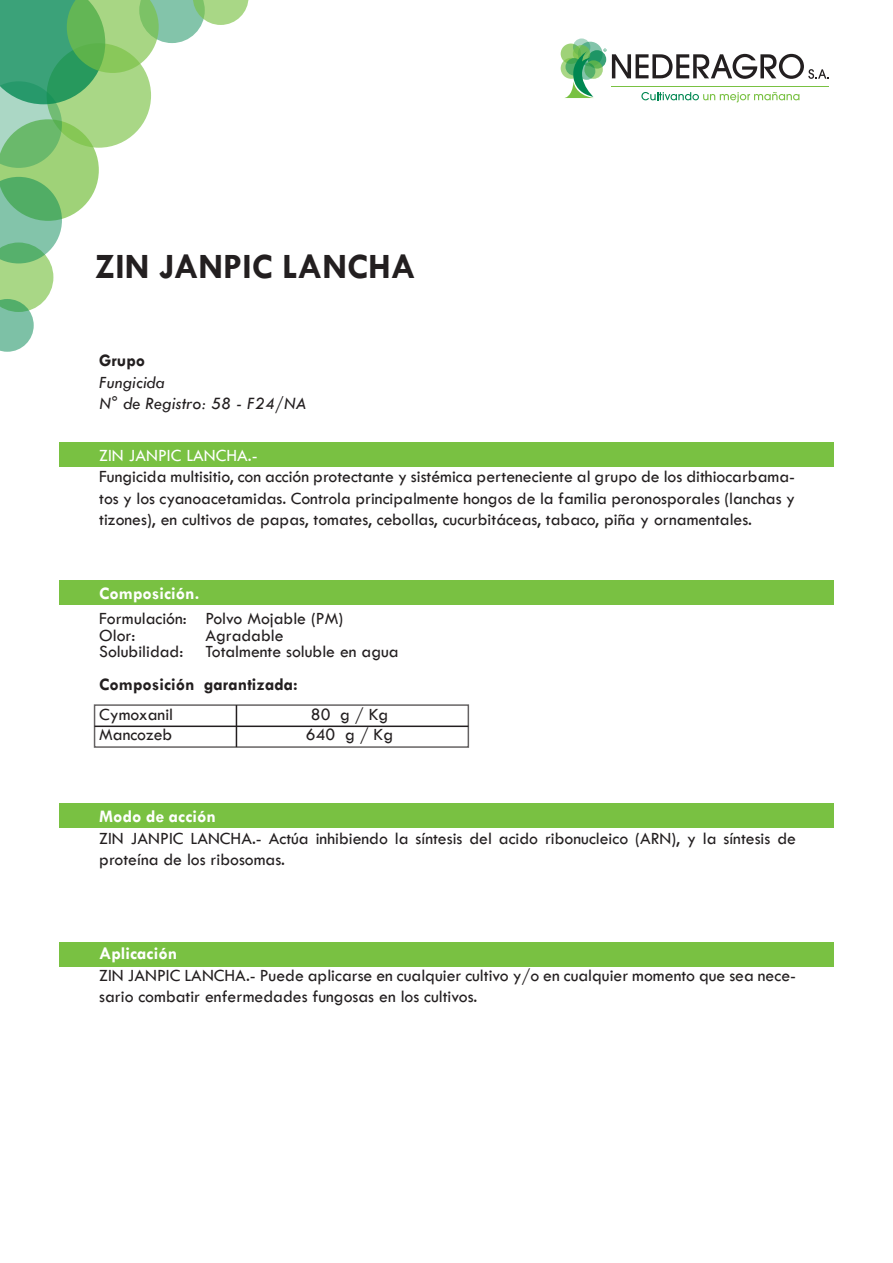
<style>
.page{position:relative;width:893px;height:1263px;background:#fff}
.page>*{position:absolute;margin:0;border:0;box-sizing:border-box;transform-origin:0 0}
.t1{font:700 36px "Tw Cen";color:#231f20}
.t2{font:italic 18px "Tw Cen";color:#231f20}
.t3{font:17.7px/16.5px "Tw Cen";color:#231f20}
.t4{font:700 17.7px "Tw Cen";color:#fff}
.t5{font:700 17.7px "Tw Cen";color:#231f20}
.t6{font:17.7px "Tw Cen";color:#fff}
.t7{font:italic 17.7px "Tw Cen";color:#231f20}
</style>
<div class="page">
<svg style="left:0;top:0;width:249px;height:352px"></svg>
<div style="left:561px;top:58px;width:21px;height:21px;background:#a9d786;border-radius:50%"></div>
<div style="left:561px;top:44px;width:20px;height:20px;background:#9fd278;border-radius:50%"></div>
<svg style="left:573px;top:38px;width:17px;height:18px"></svg>
<svg style="left:578px;top:42px;width:25px;height:24px"></svg>
<svg style="left:588px;top:50px;width:18px;height:19px"></svg>
<svg style="left:584px;top:60px;width:19px;height:19px"></svg>
<svg style="left:573px;top:45px;width:17px;height:17px"></svg>
<div style="left:578px;top:62px;width:17px;height:18px;background:#56af6b;border-radius:50%"></div>
<svg style="left:564px;top:51px;width:30px;height:47px"></svg>
<hr style="left:612px;top:86px;width:217px;height:1px;background:#79c142">
<svg style="left:641px;top:92px;width:158px;height:11px"></svg>
<svg style="left:603px;top:49px;width:226px;height:30px"></svg>
<hr style="left:236px;top:705px;width:1px;height:42px;background:#231f20">
<hr style="left:95px;top:725px;width:373px;height:2px;background:#231f20">
<div style="left:59px;top:580px;width:775px;height:25px;background:#79c142"></div>
<div style="left:59px;top:803px;width:775px;height:25px;background:#79c142"></div>
<div style="left:59px;top:942px;width:775px;height:25px;background:#79c142"></div>
<div style="left:59px;top:442px;width:775px;height:25px;background:#79c142"></div>
<h1 class="t1" style="left:95px;top:245px;width:323px">ZIN JANPIC LANCHA</h1>
<p class="t5" style="left:99px;top:350px;width:48px">Grupo</p>
<p class="t7" style="left:99px;top:371px;width:67px">Fungicida</p>
<p class="t2" style="left:99px;top:392px;width:209px">N° de Registro: 58 - F24/NA</p>
<p class="t6" style="left:99px;top:445px;width:160px">ZIN JANPIC LANCHA.-</p>
<p class="t3" style="left:99px;top:466px;width:697px;line-height:21.3px;text-align:justify">Fungicida multisitio, con acción protectante y sistémica perteneciente al grupo de los dithiocarbama&shy;tos y los cyanoacetamidas. Controla principalmente hongos de la familia peronosporales (lanchas y tizones), en cultivos de papas, tomates, cebollas, cucurbitáceas, tabaco, piña y ornamentales.</p>
<p class="t4" style="left:99px;top:582px;width:102px">Composición.</p>
<p class="t3" style="left:99px;top:610px;width:89px">Formulación:<br>Olor:<br>Solubilidad:</p>
<p class="t3" style="left:205px;top:610px;width:195px">Polvo Mojable (PM)<br>Agradable<br>Totalmente soluble en agua</p>
<p class="t5" style="left:99px;top:673px;width:200px">Composición garantizada:</p>
<p class="t3" style="left:99px;top:705px;width:75px;line-height:19.5px">Cymoxanil<br>Mancozeb</p>
<p class="t3" style="left:306px;top:705px;width:89px;line-height:19.5px">80 g / Kg<br>640 g / Kg</p>
<p class="t4" style="left:99px;top:806px;width:118px">Modo de acción</p>
<p class="t3" style="left:99px;top:827px;width:698px;line-height:21.3px">ZIN JANPIC LANCHA.- Actúa inhibiendo la síntesis del acido ribonucleico (ARN), y la síntesis de proteína de los ribosomas.</p>
<p class="t4" style="left:99px;top:943px;width:79px">Aplicación</p>
<p class="t3" style="left:99px;top:964px;width:698px;line-height:21.3px">ZIN JANPIC LANCHA.- Puede aplicarse en cualquier cultivo y/o en cualquier momento que sea nece&shy;sario combatir enfermedades fungosas en los cultivos.</p>
</div>
